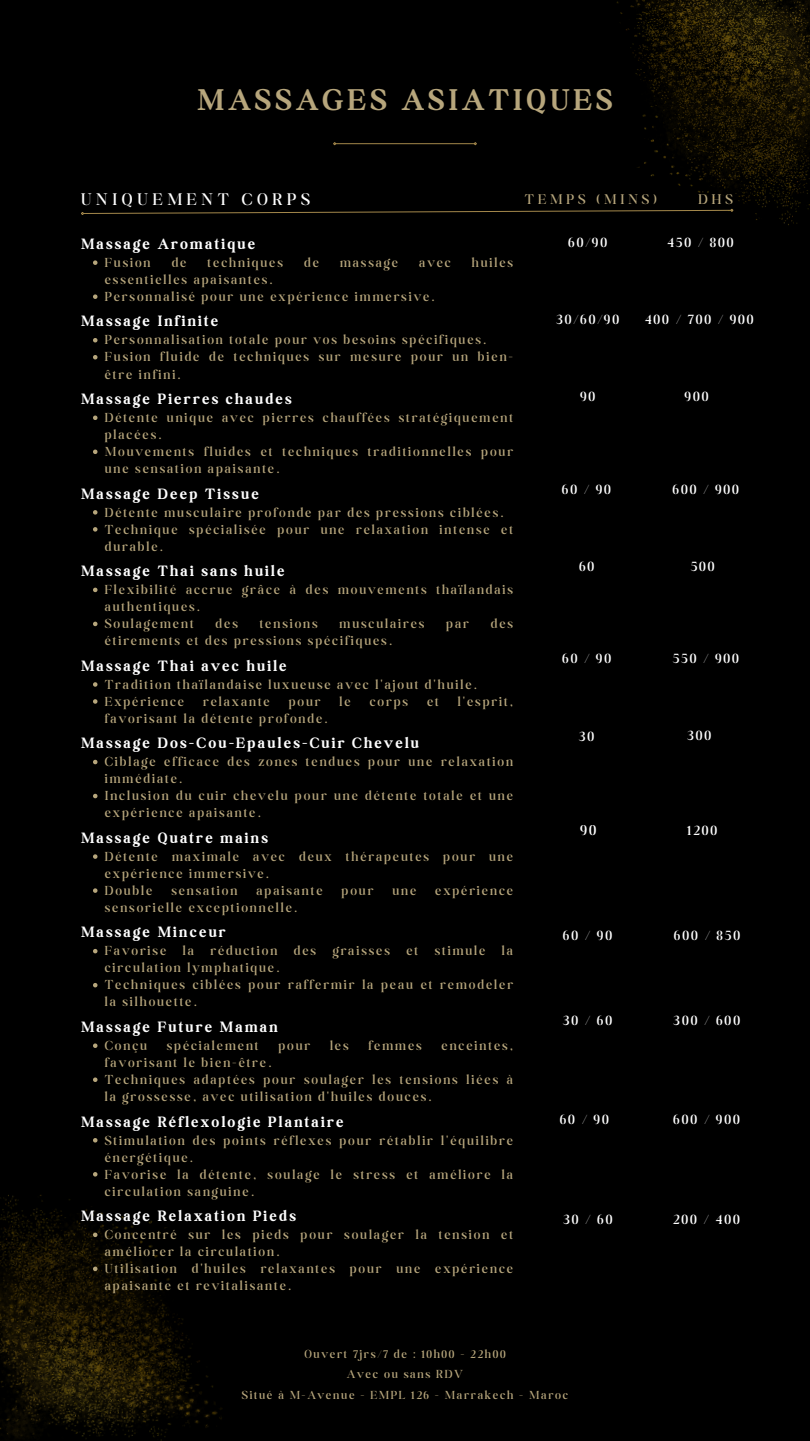
<style>
.page{position:relative;width:810px;height:1441px;background:#fff}
.page>*{position:absolute;margin:0;border:0;box-sizing:border-box;transform-origin:0 0}
.t1{font:700 32px "Boston Angel";letter-spacing:.135em;color:#b7a67c}
.t2{font:300 18px "Boston Angel";letter-spacing:.27em;color:#fff}
.t3{font:700 16px "Boston Angel";letter-spacing:.14em;color:#fff}
.t4{font:300 16px "Boston Angel";color:#fff}
.t5{font:300 15px "Boston Angel";letter-spacing:.14em;color:#fff}
.t6{font:300 15px "Boston Angel";letter-spacing:.27em;color:#b7a67c}
.t7{font:300 14px/17px "Boston Angel";letter-spacing:.14em;color:#b7a67c}
.t8{font:300 12.5px/20.2px "Boston Angel";letter-spacing:.14em;color:#b7a67c;text-align:center}
</style>
<div class="page">
<div style="left:0;top:0;width:810px;height:1440px;background:#000"></div>
<img style="left:0;top:1176px;width:222px;height:264px">
<svg style="left:93px;top:260px;width:5px;height:5px"></svg>
<svg style="left:93px;top:294px;width:5px;height:5px"></svg>
<svg style="left:93px;top:338px;width:5px;height:4px"></svg>
<svg style="left:93px;top:355px;width:5px;height:4px"></svg>
<svg style="left:93px;top:415px;width:5px;height:5px"></svg>
<svg style="left:93px;top:449px;width:5px;height:5px"></svg>
<svg style="left:93px;top:510px;width:5px;height:4px"></svg>
<svg style="left:93px;top:527px;width:5px;height:4px"></svg>
<svg style="left:93px;top:587px;width:5px;height:5px"></svg>
<svg style="left:93px;top:621px;width:5px;height:5px"></svg>
<svg style="left:93px;top:682px;width:5px;height:4px"></svg>
<svg style="left:93px;top:699px;width:5px;height:4px"></svg>
<svg style="left:93px;top:759px;width:5px;height:5px"></svg>
<svg style="left:93px;top:793px;width:5px;height:5px"></svg>
<svg style="left:93px;top:854px;width:5px;height:4px"></svg>
<svg style="left:93px;top:888px;width:5px;height:4px"></svg>
<svg style="left:93px;top:948px;width:5px;height:5px"></svg>
<svg style="left:93px;top:983px;width:5px;height:4px"></svg>
<svg style="left:93px;top:1043px;width:5px;height:4px"></svg>
<svg style="left:93px;top:1077px;width:5px;height:4px"></svg>
<svg style="left:93px;top:1138px;width:5px;height:4px"></svg>
<svg style="left:93px;top:1172px;width:5px;height:4px"></svg>
<svg style="left:93px;top:1232px;width:5px;height:4px"></svg>
<svg style="left:93px;top:1266px;width:5px;height:4px"></svg>
<svg style="left:81px;top:210px;width:530px;height:5px"></svg>
<img style="left:611px;top:0;width:199px;height:225px">
<hr style="left:336px;top:143px;width:138px;height:1px;background:#a4884b">
<svg style="left:333px;top:142px;width:4px;height:4px"></svg>
<svg style="left:473px;top:142px;width:4px;height:4px"></svg>
<h1 class="t1" style="left:198px;top:81px;width:416px">MASSAGES ASIATIQUES</h1>
<p class="t2" style="left:81px;top:188px;width:230px">UNIQUEMENT CORPS</p>
<p class="t3" style="left:81px;top:234px;width:176px">Massage Aromatique</p>
<p class="t7" style="left:105px;top:254px;width:47px">Fusion</p>
<p class="t7" style="left:172px;top:254px;width:16px">de</p>
<p class="t7" style="left:208px;top:254px;width:77px">techniques</p>
<p class="t7" style="left:304px;top:254px;width:16px">de</p>
<p class="t7" style="left:340px;top:254px;width:60px">massage</p>
<p class="t7" style="left:419px;top:254px;width:33px">avec</p>
<p class="t7" style="left:472px;top:254px;width:43px">huiles</p>
<p class="t7" style="left:105px;top:271px;width:331px">essentielles apaisantes.<br>Personnalisé pour une expérience immersive.</p>
<p class="t3" style="left:81px;top:312px;width:139px">Massage Infinite</p>
<p class="t7" style="left:105px;top:331px;width:410px">Personnalisation totale pour vos besoins spécifiques.<br>Fusion fluide de techniques sur mesure pour un bien&shy;être infini.</p>
<p class="t3" style="left:81px;top:389px;width:212px">Massage Pierres chaudes</p>
<p class="t7" style="left:105px;top:409px;width:410px">Détente unique avec pierres chauffées stratégiquement placées.<br>Mouvements fluides et techniques traditionnelles pour une sensation apaisante.</p>
<p class="t3" style="left:81px;top:484px;width:179px">Massage Deep Tissue</p>
<p class="t7" style="left:105px;top:503px;width:410px">Détente musculaire profonde par des pressions ciblées.<br>Technique spécialisée pour une relaxation intense et durable.</p>
<p class="t3" style="left:81px;top:561px;width:205px">Massage Thai sans huile</p>
<p class="t7" style="left:105px;top:581px;width:410px">Flexibilité accrue grâce à des mouvements thaïlandais authentiques.<br>Soulagement</p>
<p class="t7" style="left:216px;top:615px;width:24px">des</p>
<p class="t7" style="left:260px;top:615px;width:59px">tensions</p>
<p class="t7" style="left:340px;top:615px;width:86px">musculaires</p>
<p class="t7" style="left:446px;top:615px;width:24px">par</p>
<p class="t7" style="left:491px;top:615px;width:24px">des</p>
<p class="t7" style="left:105px;top:632px;width:289px">étirements et des pressions spécifiques.</p>
<p class="t3" style="left:81px;top:656px;width:207px">Massage Thai avec huile</p>
<p class="t7" style="left:105px;top:675px;width:374px">Tradition thaïlandaise luxueuse avec l'ajout d'huile.<br>Expérience</p>
<p class="t7" style="left:203px;top:692px;width:68px">relaxante</p>
<p class="t7" style="left:289px;top:692px;width:33px">pour</p>
<p class="t7" style="left:340px;top:692px;width:13px">le</p>
<p class="t7" style="left:370px;top:692px;width:40px">corps</p>
<p class="t7" style="left:427px;top:692px;width:13px">et</p>
<p class="t7" style="left:458px;top:692px;width:57px">l'esprit,</p>
<p class="t7" style="left:105px;top:709px;width:224px">favorisant la détente profonde.</p>
<p class="t3" style="left:81px;top:733px;width:339px">Massage Dos-Cou-Epaules-Cuir Chevelu</p>
<p class="t7" style="left:105px;top:753px;width:410px">Ciblage efficace des zones tendues pour une relaxation immédiate.<br>Inclusion du cuir chevelu pour une détente totale et une expérience apaisante.</p>
<p class="t3" style="left:81px;top:828px;width:188px">Massage Quatre mains</p>
<p class="t7" style="left:105px;top:847px;width:410px">Détente maximale avec deux thérapeutes pour une expérience immersive.<br>Double</p>
<p class="t7" style="left:171px;top:881px;width:68px">sensation</p>
<p class="t7" style="left:256px;top:881px;width:68px">apaisante</p>
<p class="t7" style="left:342px;top:881px;width:33px">pour</p>
<p class="t7" style="left:392px;top:881px;width:25px">une</p>
<p class="t7" style="left:435px;top:881px;width:79px">expérience</p>
<p class="t7" style="left:105px;top:898px;width:194px">sensorielle exceptionnelle.</p>
<p class="t3" style="left:81px;top:922px;width:146px">Massage Minceur</p>
<p class="t7" style="left:105px;top:942px;width:410px">Favorise la réduction des graisses et stimule la circulation lymphatique.<br>Techniques ciblées pour raffermir la peau et remodeler la silhouette.</p>
<p class="t3" style="left:81px;top:1017px;width:198px">Massage Future Maman</p>
<p class="t7" style="left:105px;top:1036px;width:44px">Conçu</p>
<p class="t7" style="left:167px;top:1036px;width:93px">spécialement</p>
<p class="t7" style="left:278px;top:1036px;width:33px">pour</p>
<p class="t7" style="left:330px;top:1036px;width:20px">les</p>
<p class="t7" style="left:368px;top:1036px;width:55px">femmes</p>
<p class="t7" style="left:442px;top:1036px;width:73px">enceintes,</p>
<p class="t7" style="left:105px;top:1053px;width:410px">favorisant le bien-être.<br>Techniques adaptées pour soulager les tensions liées à la grossesse, avec utilisation d'huiles douces.</p>
<p class="t3" style="left:81px;top:1111px;width:264px">Massage Réflexologie Plantaire</p>
<p class="t7" style="left:105px;top:1131px;width:410px">Stimulation des points réflexes pour rétablir l'équilibre énergétique.<br>Favorise la détente, soulage le stress et améliore la circulation sanguine.</p>
<p class="t3" style="left:81px;top:1206px;width:216px">Massage Relaxation Pieds</p>
<p class="t7" style="left:105px;top:1225px;width:410px">Concentré sur les pieds pour soulager la tension et améliorer la circulation.<br>Utilisation d'huiles relaxantes pour une expérience apaisante et revitalisante.</p>
<p class="t6" style="left:525px;top:190px;width:133px">TEMPS (MINS)</p>
<p class="t6" style="left:699px;top:190px;width:36px">DHS</p>
<p class="t5" style="left:568px;top:233px;width:40px">60/90</p>
<p class="t5" style="left:667px;top:233px;width:68px">450 / 800</p>
<p class="t5" style="left:556px;top:310px;width:64px">30/60/90</p>
<p class="t5" style="left:645px;top:310px;width:110px">400 / 700 / 900</p>
<p class="t5" style="left:580px;top:387px;width:17px">90</p>
<p class="t5" style="left:685px;top:387px;width:25px">900</p>
<p class="t5" style="left:562px;top:479px;width:51px">60 / 90</p>
<p class="t5" style="left:672px;top:479px;width:68px">600 / 900</p>
<p class="t5" style="left:579px;top:557px;width:17px">60</p>
<p class="t5" style="left:691px;top:557px;width:25px">500</p>
<p class="t5" style="left:562px;top:649px;width:51px">60 / 90</p>
<p class="t5" style="left:673px;top:649px;width:68px">550 / 900</p>
<p class="t5" style="left:579px;top:726px;width:17px">30</p>
<p class="t5" style="left:687px;top:725px;width:26px">300</p>
<p class="t4" style="left:580px;top:820px;width:18px">90</p>
<p class="t5" style="left:687px;top:820px;width:32px">1200</p>
<p class="t5" style="left:563px;top:925px;width:51px">60 / 90</p>
<p class="t5" style="left:674px;top:925px;width:67px">600 / 850</p>
<p class="t5" style="left:563px;top:1010px;width:51px">30 / 60</p>
<p class="t5" style="left:673px;top:1010px;width:68px">300 / 600</p>
<p class="t5" style="left:560px;top:1110px;width:51px">60 / 90</p>
<p class="t5" style="left:673px;top:1110px;width:68px">600 / 900</p>
<p class="t5" style="left:563px;top:1210px;width:51px">30 / 60</p>
<p class="t5" style="left:673px;top:1210px;width:68px">200 / 400</p>
<p class="t8" style="left:242px;top:1343px;width:328px">Ouvert 7jrs/7 de : 10h00 - 22h00<br>Avec ou sans RDV<br>Situé à M-Avenue - EMPL 126 - Marrakech - Maroc</p>
</div>
